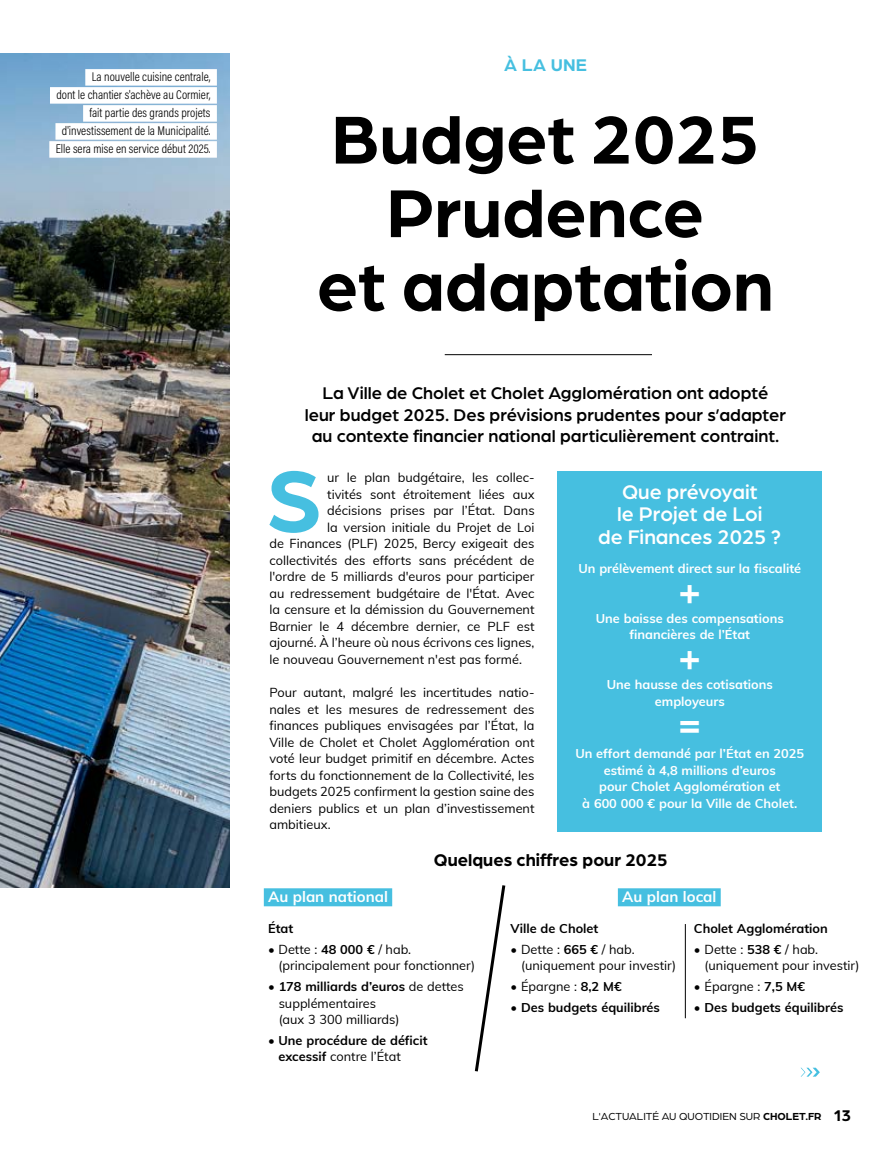
<style>
.page{position:relative;width:872px;height:1149px;background:#fff}
.page>*{position:absolute;margin:0;border:0;box-sizing:border-box;transform-origin:0 0}
.t1{font:700 92.7px "Arboria";color:#46bfe0}
.t2{font:700 72px/73.5px "Arboria";color:#000;text-align:center}
.t3{font:800 37.5px "Muli";color:#fff}
.t4{font:500 21px/22.5px "Arboria";color:#fff;text-align:center}
.t5{font:500 18px/21.6px "Arboria";color:#000;text-align:center}
.t6{font:700 18px "Arboria";color:#000}
.t7{font:700 18px "Arboria";color:#46bfe0}
.t8{font:700 15px "Muli";color:#fff}
.t9{font:12.75px/16.5px "Muli";color:#000}
.t10{font:700 12.75px/16.5px "Muli";color:#fff;text-align:center}
.t11{font:12.75px/18px "Acumin Variable Concept";color:#000;text-align:right}
.t12{font:700 12.75px/16.5px "Muli";color:#000}
.t13{font:10.8px "Arboria";color:#000}
.s1{font-weight:700}
.s2{font-weight:400}
.s3{font-weight:700;font-size:16.5px}
</style>
<div class="page">
<img style="left:0;top:54px;width:230px;height:833px">
<hr style="left:445px;top:354px;width:207px;height:1px;background:#000">
<div style="left:557px;top:471px;width:264px;height:360px;background:#46bfe0"></div>
<div style="left:85px;top:69px;width:132px;height:17px;background:#fff"></div>
<div style="left:50px;top:87px;width:167px;height:17px;background:#fff"></div>
<div style="left:83px;top:105px;width:134px;height:17px;background:#fff"></div>
<div style="left:55px;top:123px;width:162px;height:17px;background:#fff"></div>
<div style="left:49px;top:141px;width:168px;height:17px;background:#fff"></div>
<div style="left:618px;top:888px;width:102px;height:18px;background:#46bfe0"></div>
<div style="left:264px;top:888px;width:128px;height:18px;background:#46bfe0"></div>
<hr style="left:685px;top:923px;width:1px;height:94px;background:#000">
<svg style="left:474px;top:885px;width:32px;height:187px"></svg>
<svg style="left:800px;top:1067px;width:20px;height:9px"></svg>
<p class="t11" style="left:56px;top:67px;width:156px">La nouvelle cuisine centrale,<br>dont le chantier s'achève au Cormier, fait partie des grands projets d'investissement de la Municipalité.<br>Elle sera mise en service début 2025.</p>
<h3 class="t7" style="left:504px;top:53px;width:84px">À LA UNE</h3>
<h2 class="t2" style="left:317px;top:98px;width:458px">Budget 2025<br>Prudence<br>et adaptation</h2>
<h3 class="t5" style="left:305px;top:381px;width:483px">La Ville de Cholet et Cholet Agglomération ont adopté leur budget 2025. Des prévisions prudentes pour s’adapter au contexte financier national particulièrement contraint.</h3>
<h1 class="t1" style="left:266px;top:437px;width:58px">S</h1>
<p class="t9" style="left:327px;top:469px;width:209px">ur le plan budgétaire, les collec-</p>
<p class="t9" style="left:327px;top:485px;width:209px">tivités sont étroitement liées aux</p>
<p class="t9" style="left:327px;top:501px;width:209px">décisions prises par l’État. Dans</p>
<p class="t9" style="left:327px;top:518px;width:209px">la version initiale du Projet de Loi</p>
<p class="t9" style="left:269px;top:534px;width:267px">de Finances (PLF) 2025, Bercy exigeait des</p>
<p class="t9" style="left:269px;top:551px;width:267px">collectivités des efforts sans précédent de</p>
<p class="t9" style="left:269px;top:567px;width:267px">l'ordre de 5 milliards d'euros pour participer</p>
<p class="t9" style="left:269px;top:584px;width:267px">au redressement budgétaire de l'État. Avec</p>
<p class="t9" style="left:269px;top:600px;width:267px">la censure et la démission du Gouvernement</p>
<p class="t9" style="left:269px;top:617px;width:267px">Barnier le 4 décembre dernier, ce PLF est</p>
<p class="t9" style="left:269px;top:633px;width:267px">ajourné. À l’heure où nous écrivons ces lignes,</p>
<p class="t9" style="left:269px;top:650px;width:254px">le nouveau Gouvernement n'est pas formé.</p>
<p class="t9" style="left:269px;top:683px;width:267px;text-align:justify">Pour autant, malgré les incertitudes natio&shy;nales et les mesures de redressement des finances publiques envisagées par l’État, la Ville de Cholet et Cholet Agglomération ont voté leur budget primitif en décembre. Actes forts du fonctionnement de la Collectivité, les budgets 2025 confirment la gestion saine des deniers publics et un plan d’investissement ambitieux.</p>
<h3 class="t4" style="left:598px;top:479px;width:185px">Que prévoyait<br>le Projet de Loi<br>de Finances 2025 ?</h3>
<p class="t10" style="left:578px;top:559px;width:224px">Un prélèvement direct sur la fiscalité</p>
<h3 class="t3" style="left:678px;top:563px;width:24px">+</h3>
<p class="t10" style="left:596px;top:609px;width:189px">Une baisse des compensations financières de l’État</p>
<h3 class="t3" style="left:678px;top:630px;width:24px">+</h3>
<p class="t10" style="left:607px;top:675px;width:167px">Une hausse des cotisations employeurs</p>
<h3 class="t3" style="left:678px;top:696px;width:24px">=</h3>
<p class="t10" style="left:575px;top:744px;width:230px">Un effort demandé par l’État en 2025 estimé à 4,8 millions d’euros<br>pour Cholet Agglomération et<br>à 600 000 € pour la Ville de Cholet.</p>
<h3 class="t6" style="left:434px;top:847px;width:235px">Quelques chiffres pour 2025</h3>
<p class="t8" style="left:268px;top:885px;width:121px">Au plan national</p>
<p class="t8" style="left:622px;top:885px;width:96px">Au plan local</p>
<p class="t12" style="left:510px;top:919px;width:89px">Ville de Cholet</p>
<p class="t9" style="left:521px;top:939px;width:156px;text-indent:-11px"><span class="s1">•</span> Dette : <span class="s1">665 €</span> / hab. (uniquement pour investir)</p>
<p class="t9" style="left:510px;top:977px;width:113px"><span class="s1">•</span> Épargne : <span class="s1">8,2 M€</span></p>
<p class="t12" style="left:510px;top:997px;width:151px">• Des budgets équilibrés</p>
<p class="t12" style="left:268px;top:919px;width:27px">État</p>
<p class="t9" style="left:278px;top:940px;width:198px;text-indent:-10px">• Dette : <span class="s1">48 000 €</span> / hab. (principalement pour fonctionner)</p>
<p class="t9" style="left:279px;top:977px;width:187px;text-indent:-11px"><span class="s1">• 178 milliards d’euros</span> de dettes supplémentaires<br>(aux 3 300 milliards)</p>
<p class="t12" style="left:278px;top:1031px;width:150px;text-indent:-10px"><span class="s2">•</span> Une procédure de déficit excessif <span class="s2">contre l’État</span></p>
<p class="t12" style="left:694px;top:919px;width:135px">Cholet Agglomération</p>
<p class="t9" style="left:704px;top:939px;width:156px;text-indent:-11px"><span class="s1">•</span> Dette : <span class="s1">538 €</span> / hab. (uniquement pour investir)</p>
<p class="t9" style="left:694px;top:977px;width:113px"><span class="s1">•</span> Épargne : <span class="s1">7,5 M€</span></p>
<p class="t12" style="left:694px;top:997px;width:151px">• Des budgets équilibrés</p>
<p class="t13" style="left:592px;top:1108px;width:260px">L'ACTUALITÉ AU QUOTIDIEN SUR <span class="s1">CHOLET.FR</span> <span class="s3">13</span></p>
</div>
